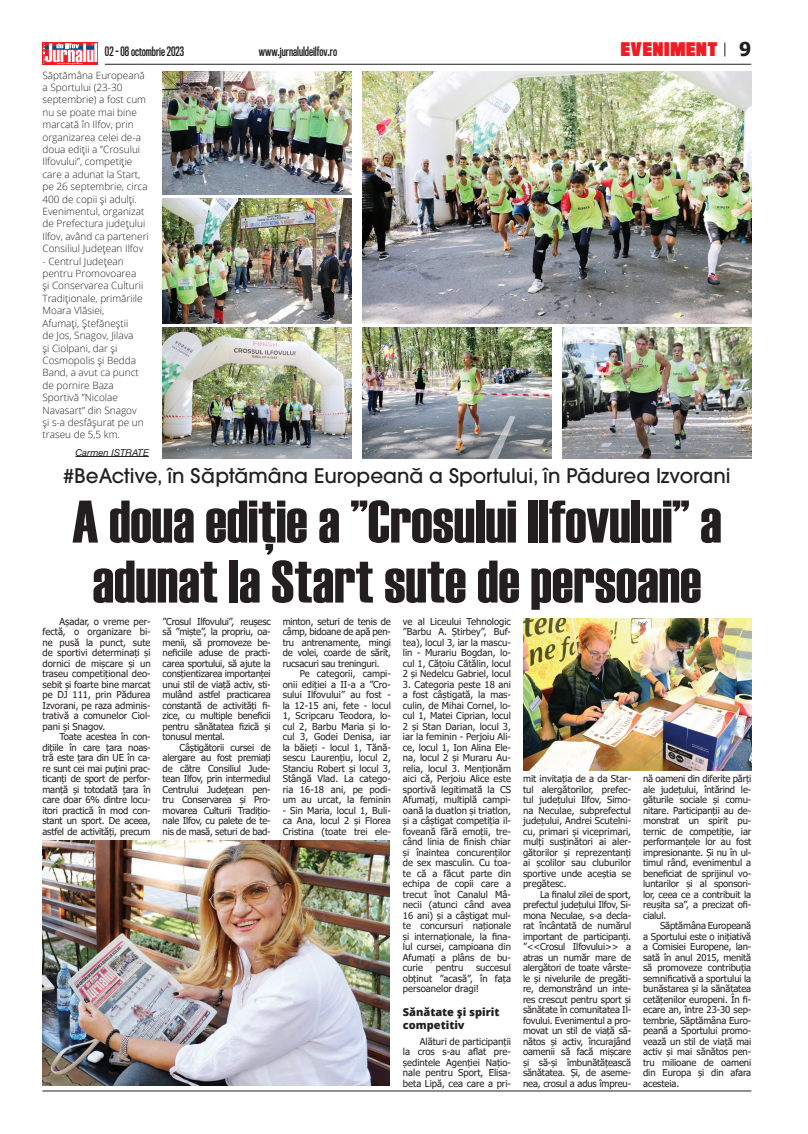
<style>
.page{position:relative;width:808px;height:1134px;background:#fff}
.page>*{position:absolute;margin:0;border:0;box-sizing:border-box;transform-origin:0 0}
.t1{font:60px/60px "Haettenschweiler";color:#231f20;text-align:center}
.t2{font:500 20px "ITC Avant Garde Pro";color:#231f20}
.t3{font:900 17.3px "Titling Gothic FB Comp";letter-spacing:.05em;color:#ee1d23}
.t4{font:600 12px "Titling Gothic FB Comp";color:#231f20}
.t5{font:800 11px/13px "Open Sans";color:#231f20}
.t6{font:300 10px/12.4px "Open Sans";color:#231f20}
.t7{font:9.5px/10.5px "Tahoma";color:#231f20;text-align:justify}
.t8{font:italic 9.5px "Helvetica Neue";color:#231f20}
.s1{font-family:"Tahoma";font-weight:700;font-size:19.1px;color:#231f20}
</style>
<div class="page">
<svg style="left:43px;top:43px;width:55px;height:22px"></svg>
<hr style="left:45px;top:46px;width:53px;height:2px;background:#014d95">
<svg style="left:43px;top:43px;width:54px;height:21px"></svg>
<hr style="left:43px;top:1090px;width:708px;height:1px;background:#231f20">
<hr style="left:105px;top:64px;width:646px;height:1px;background:#231f20">
<svg style="left:724px;top:43px;width:1px;height:13px"></svg>
<img style="left:363px;top:71px;width:388px;height:253px">
<img style="left:43px;top:840px;width:347px;height:246px">
<img style="left:163px;top:71px;width:188px;height:123px">
<img style="left:163px;top:198px;width:188px;height:126px">
<img style="left:163px;top:327px;width:188px;height:132px">
<img style="left:363px;top:327px;width:188px;height:132px">
<img style="left:563px;top:327px;width:188px;height:131px">
<img style="left:523px;top:618px;width:228px;height:152px">
<hr style="left:75px;top:456px;width:74px;height:1px;background:#231f20">
<p class="t4" style="left:105px;top:44px;width:81px">02 - 08 octombrie 2023</p>
<p class="t4" style="left:259px;top:44px;width:80px">www.jurnaluldeilfov.ro</p>
<h3 class="t3" style="left:621px;top:38px;width:132px">EVENIMENT <span class="s1">9</span></h3>
<p class="t6" style="left:43px;top:69px;width:108px">Săptămâna Europeană a Sportului (23-30 septembrie) a fost cum nu se poate mai bine marcată în Ilfov, prin organizarea celei de-a doua ediții a ”Crosului<br>Ilfovului”, competiție care a adunat la Start, pe 26 septembrie, circa<br>400 de copii și adulți.<br>Evenimentul, organizat de Prefectura județului<br>Ilfov, având ca parteneri<br>Consiliul Județean Ilfov</p>
<p class="t6" style="left:43px;top:255px;width:103px">- Centrul Județean pentru Promovoarea și Conservarea Culturii<br>Tradiționale, primăriile<br>Moara Vlăsiei,<br>Afumați, Ștefăneștii<br>de Jos, Snagov, Jilava<br>și Ciolpani, dar și<br>Cosmopolis și Bedda<br>Band, a avut ca punct de pornire Baza<br>Sportivă ”Nicolae<br>Navasart” din Snagov și s-a desfășurat pe un traseu de 5,5 km.</p>
<p class="t8" style="left:75px;top:445px;width:75px">Carmen ISTRATE</p>
<h2 class="t2" style="left:63px;top:462px;width:669px">#BeActive, în Săptămâna Europeană a Sportului, în Pădurea Izvorani</h2>
<h1 class="t1" style="left:72px;top:492px;width:651px">A doua ediţie a ”Crosului Ilfovului” a adunat la Start sute de persoane</h1>
<p class="t7" style="left:43px;top:617px;width:110px;text-indent:17px">Așadar, o vreme per&shy;fectă, o organizare bi&shy;ne pusă la punct, sute de sportivi determinați și dornici de mișcare și un traseu competițional deo&shy;sebit și foarte bine marcat pe DJ 111, prin Pădurea Izvorani, pe raza adminis&shy;trativă a comunelor Ciol&shy;pani și Snagov.</p>
<p class="t7" style="left:43px;top:732px;width:110px;text-indent:17px">Toate acestea în con&shy;dițiile în care țara noas&shy;tră este ţara din UE în ca&shy;re sunt cei mai puţini prac&shy;ticanţi de sport de perfor&shy;manţă şi totodată ţara în care doar 6% dintre locu&shy;itori practică în mod con&shy;stant un sport. De aceea, astfel de activități, precum</p>
<p class="t7" style="left:163px;top:617px;width:110px">”Crosul Ilfovului”, reușesc să ”miște”, la propriu, oa&shy;menii, să promoveze be&shy;neficiile aduse de practi&shy;carea sportului, să ajute la consțientizarea importanței unui stil de viață activ, sti&shy;mulând astfel practicarea constantă de activități fi&shy;zice, cu multiple beneficii pentru sănătatea fizică și tonusul mental.</p>
<p class="t7" style="left:163px;top:743px;width:110px;text-indent:17px">Câștigătorii cursei de alergare au fost premiați de către Consiliul Jude&shy;tean Ilfov, prin intermediul Centrului Județean pen&shy;tru Conservarea și Pro&shy;movarea Culturii Tradițio&shy;nale Ilfov, cu palete de te&shy;nis de masă, seturi de bad-</p>
<p class="t7" style="left:283px;top:617px;width:110px">minton, seturi de tenis de câmp, bidoane de apă pen&shy;tru antrenamente, mingi de volei, coarde de sărit, rucsacuri sau treninguri.</p>
<p class="t7" style="left:283px;top:669px;width:110px;text-indent:17px">Pe categorii, campi&shy;onii ediției a II-a a ”Cro&shy;sului Ilfovului” au fost - la 12-15 ani, fete - locul 1, Scripcaru Teodora, lo&shy;cul 2, Barbu Maria și lo&shy;cul 3, Godei Denisa, iar la băieți - locul 1, Tănă&shy;sescu Laurențiu, locul 2, Stanciu Robert și locul 3, Stângă Vlad. La catego&shy;ria 16-18 ani, pe podi&shy;um au urcat, la feminin</p>
<p class="t7" style="left:283px;top:806px;width:110px">- Sin Maria, locul 1, Buli&shy;ca Ana, locul 2 și Florea Cristina (toate trei ele-</p>
<p class="t7" style="left:403px;top:617px;width:110px">ve al Liceului Tehnologic ”Barbu A. Știrbey”, Buf&shy;tea), locul 3, iar la mascu&shy;lin - Murariu Bogdan, lo&shy;cul 1, Cățoiu Cătălin, locul 2 și Nedelcu Gabriel, locul</p>
<p class="t7" style="left:403px;top:680px;width:110px">3. Categoria peste 18 ani a fost câștigată, la mas&shy;culin, de Mihai Cornel, lo&shy;cul 1, Matei Ciprian, locul 2 și Stan Darian, locul 3, iar la feminin - Perjoiu Ali&shy;ce, locul 1, Ion Alina Ele&shy;na, locul 2 și Muraru Au&shy;relia, locul 3. Menționăm aici că, Perjoiu Alice este sportivă legitimată la CS Afumați, multiplă campi&shy;oană la duatlon și triatlon, și a câștigat competiția il&shy;foveană fără emoții, tre&shy;când linia de finish chiar și înaintea concurenților de sex masculin. Cu toa&shy;te că a făcut parte din echipa de copii care a trecut înot Canalul Mâ&shy;necii (atunci când avea 16 ani) și a câștigat mul&shy;te concursuri naționale și internaționale, la fina&shy;lul cursei, campioana din Afumați a plâns de bu&shy;curie</p>
<p class="t7" style="left:403px;top:963px;width:110px;text-indent:73px">succesul obținut ”acasă”, în fața persoanelor dragi!</p>
<p class="t5" style="left:403px;top:1005px;width:98px">Sănătate și spirit competitiv</p>
<p class="t7" style="left:403px;top:1037px;width:110px;text-indent:17px">Alături de participanții la cros s-au aflat pre&shy;ședintele Agenției Națio&shy;nale pentru Sport, Elisa&shy;beta Lipă, cea care a pri-</p>
<p class="t7" style="left:436px;top:963px;width:29px">pentru</p>
<p class="t7" style="left:523px;top:774px;width:110px">mit invitația de a da Star&shy;tul alergătorilor, prefec&shy;tul județului Ilfov, Simo&shy;na Neculae, subprefectul județului, Andrei Scutelni&shy;cu, primari și viceprimari, mulți susținători ai aler&shy;gătorilor și reprezentanți ai școlilor sau cluburilor sportive unde aceștia se pregătesc.</p>
<p class="t7" style="left:523px;top:890px;width:110px;text-indent:17px">La finalul zilei de sport, prefectul județului Ilfov, Si&shy;mona Neculae, s-a decla&shy;rat încântată de numărul important de participanți. ”&lt;&lt;Crosul Ilfovului&gt;&gt; a atras un număr mare de alergători de toate vârste&shy;le și nivelurile de pregăti&shy;re, demonstrând un inte&shy;res crescut pentru sport și sănătate în comunitatea Il&shy;fovului. Evenimentul a pro&shy;movat un stil de viață să&shy;nătos și activ, încurajând oamenii să facă mișcare și să-și îmbunătățească sănătatea. Și, de aseme&shy;nea, crosul a adus împreu-</p>
<p class="t7" style="left:643px;top:774px;width:110px">nă oameni din diferite părți ale județului, întărind le&shy;găturile sociale și comu&shy;nitare. Participanții au de&shy;monstrat un spirit pu&shy;ternic de competiție, iar performanțele lor au fost impresionante. Și nu în ul&shy;timul rând, evenimentul a beneficiat de sprijinul vo&shy;luntarilor și al sponsori&shy;lor, ceea ce a contribuit la reușita sa”, a precizat ofi&shy;cialul.</p>
<p class="t7" style="left:643px;top:921px;width:110px;text-indent:17px">Săptămâna Europeană a Sportului este o inițiativă a Comisiei Europene, lan&shy;sată în anul 2015, menită să promoveze contribuția semnificativă a sportului la bunăstarea și la sănătatea cetățenilor europeni. În fi&shy;ecare an, între 23-30 sep&shy;tembrie, Săptămâna Euro&shy;peană a Sportului promo&shy;vează un stil de viață mai activ și mai sănătos pen&shy;tru milioane de oameni din Europa și din afara acesteia.</p>
</div>
